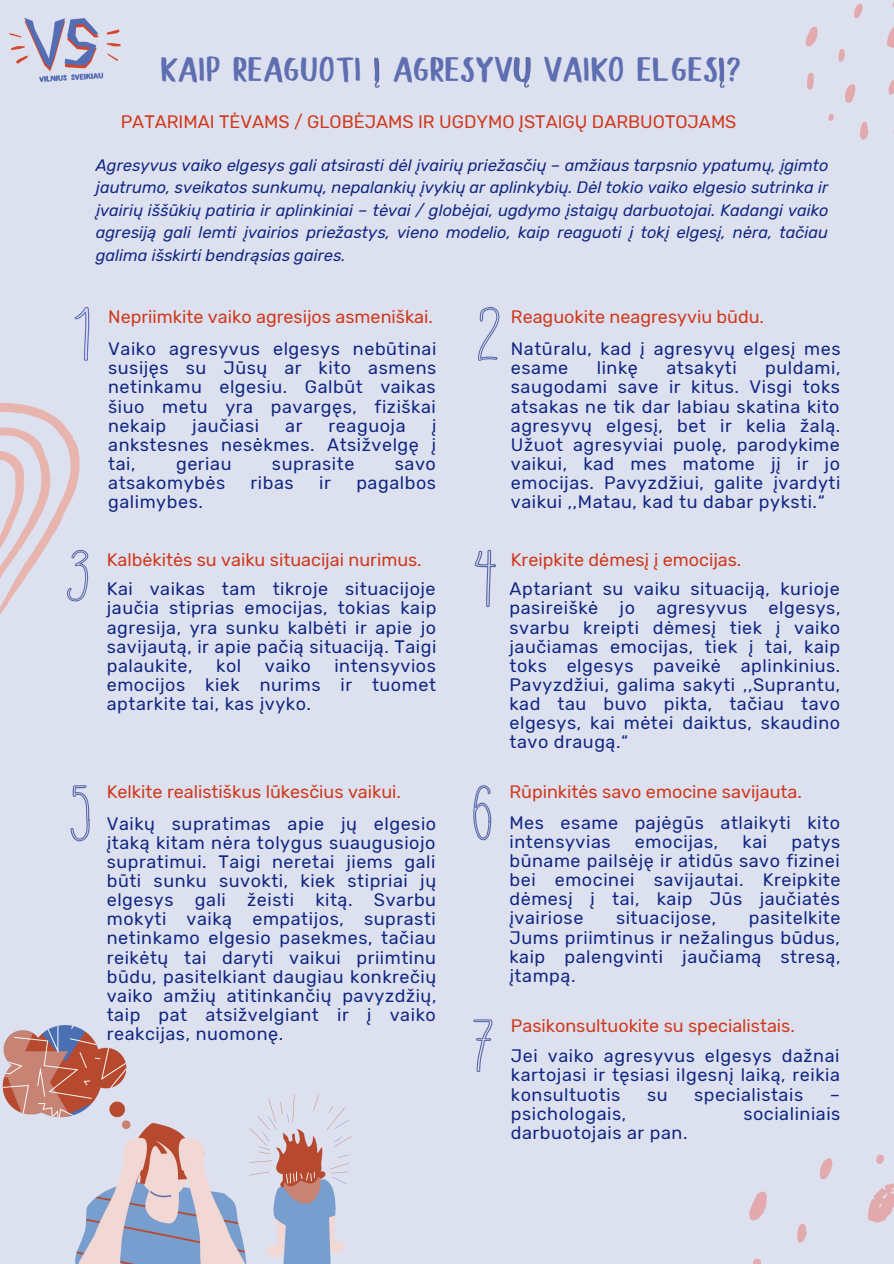
<style>
.page{position:relative;width:894px;height:1264px;background:#fff}
.page>*{position:absolute;margin:0;border:0;box-sizing:border-box;transform-origin:0 0}
.t1{font:36px "Blodders";color:#5d6eb1}
.t2{font:18px/19.2px "Rubik";letter-spacing:.03em;color:#102782;text-align:justify}
.t3{font:18px "Rubik";color:#d0381a}
.t4{font:italic 16.5px/22.5px "Rubik";color:#102782;text-align:justify}
</style>
<div class="page">
<div style="left:0;top:0;width:893px;height:1263px;background:#dde0ef"></div>
<svg style="left:478px;top:307px;width:21px;height:54px"></svg>
<svg style="left:474px;top:549px;width:22px;height:58px"></svg>
<svg style="left:70px;top:785px;width:20px;height:56px"></svg>
<svg style="left:473px;top:785px;width:18px;height:55px"></svg>
<svg style="left:473px;top:1019px;width:19px;height:53px"></svg>
<svg style="left:749px;top:1154px;width:144px;height:109px"></svg>
<svg style="left:805px;top:3px;width:88px;height:137px"></svg>
<img style="left:9px;top:18px;width:112px;height:64px">
<img style="left:513px;top:57px;width:17px;height:30px">
<img style="left:374px;top:57px;width:5px;height:30px">
<img style="left:719px;top:57px;width:5px;height:30px">
<img style="left:330px;top:1106px;width:22px;height:157px">
<img style="left:2px;top:1025px;width:328px;height:238px">
<svg style="left:0;top:307px;width:90px;height:307px"></svg>
<p class="t1" style="left:161px;top:55px;width:582px">KAIP REAGUOTI I AGRESYVU VAIKO ELGESI?</p>
<p class="t3" style="left:121px;top:111px;width:617px">PATARIMAI TĖVAMS / GLOBĖJAMS IR UGDYMO ĮSTAIGŲ DARBUOTOJAMS</p>
<p class="t4" style="left:96px;top:154px;width:734px">Agresyvus vaiko elgesys gali atsirasti dėl įvairių priežasčių – amžiaus tarpsnio ypatumų, įgimto jautrumo, sveikatos sunkumų, nepalankių įvykių ar aplinkybių. Dėl tokio vaiko elgesio sutrinka ir įvairių iššūkių patiria ir aplinkiniai – tėvai / globėjai, ugdymo įstaigų darbuotojai. Kadangi vaiko agresiją gali lemti įvairios priežastys, vieno modelio, kaip reaguoti į tokį elgesį, nėra, tačiau galima išskirti bendrąsias gaires.</p>
<p class="t3" style="left:108px;top:306px;width:326px">Nepriimkite vaiko agresijos asmeniškai.</p>
<p class="t2" style="left:108px;top:339px;width:329px">Vaiko agresyvus elgesys nebūtinai susijęs su Jūsų ar kito asmens netinkamu elgesiu. Galbūt vaikas šiuo metu yra pavargęs, fiziškai nekaip</p>
<p class="t2" style="left:192px;top:416px;width:68px">jaučiasi</p>
<p class="t2" style="left:285px;top:416px;width:19px">ar</p>
<p class="t2" style="left:328px;top:416px;width:78px">reaguoja</p>
<p class="t2" style="left:108px;top:416px;width:329px;text-indent:323px">į ankstesnes nesėkmes. Atsižvelgę į tai,</p>
<p class="t2" style="left:176px;top:454px;width:57px">geriau</p>
<p class="t2" style="left:272px;top:454px;width:84px">suprasite</p>
<p class="t2" style="left:395px;top:454px;width:42px">savo</p>
<p class="t2" style="left:108px;top:473px;width:118px">atsakomybės</p>
<p class="t2" style="left:250px;top:473px;width:45px">ribas</p>
<p class="t2" style="left:319px;top:473px;width:13px">ir</p>
<p class="t2" style="left:356px;top:473px;width:81px">pagalbos</p>
<p class="t2" style="left:108px;top:492px;width:96px">galimybes.</p>
<p class="t3" style="left:107px;top:549px;width:316px">Kalbėkitės su vaiku situacijai nurimus.</p>
<p class="t2" style="left:107px;top:579px;width:331px">Kai vaikas tam tikroje situacijoje jaučia stiprias emocijas, tokias kaip agresija, yra sunku kalbėti ir apie jo savijautą, ir apie pačią situaciją. Taigi palaukite,</p>
<p class="t2" style="left:107px;top:656px;width:331px;text-indent:227px">intensyvios emocijos kiek nurims ir tuomet aptarkite tai, kas įvyko.</p>
<p class="t2" style="left:216px;top:656px;width:27px">kol</p>
<p class="t2" style="left:265px;top:656px;width:47px">vaiko</p>
<p class="t3" style="left:510px;top:306px;width:255px">Reaguokite neagresyviu būdu.</p>
<p class="t2" style="left:510px;top:339px;width:331px">Natūralu, kad į agresyvų elgesį mes esame</p>
<p class="t2" style="left:510px;top:358px;width:331px;text-indent:254px">puldami, saugodami save ir kitus. Visgi toks atsakas ne tik dar labiau skatina kito agresyvų elgesį, bet ir kelia žalą.<br>Užuot agresyviai puolę, parodykime vaikui, kad mes matome jį ir jo emocijas. Pavyzdžiui, galite įvardyti vaikui ,,Matau, kad tu dabar pyksti.“</p>
<p class="t2" style="left:596px;top:358px;width:43px">linkę</p>
<p class="t2" style="left:666px;top:358px;width:72px">atsakyti</p>
<p class="t3" style="left:510px;top:549px;width:232px">Kreipkite dėmesį į emocijas.</p>
<p class="t2" style="left:509px;top:579px;width:332px">Aptariant su vaiku situaciją, kurioje pasireiškė jo agresyvus elgesys, svarbu kreipti dėmesį tiek į vaiko jaučiamas emocijas, tiek į tai, kaip toks elgesys paveikė aplinkinius.<br>Pavyzdžiui, galima sakyti ,,Suprantu, kad tau buvo pikta, tačiau tavo elgesys, kai mėtei daiktus, skaudino tavo draugą.“</p>
<p class="t3" style="left:107px;top:781px;width:296px">Kelkite realistiškus lūkesčius vaikui.</p>
<p class="t3" style="left:509px;top:781px;width:294px">Rūpinkitės savo emocine savijauta.</p>
<p class="t2" style="left:107px;top:813px;width:331px">Vaikų supratimas apie jų elgesio įtaką kitam nėra tolygus suaugusiojo supratimui. Taigi neretai jiems gali būti sunku suvokti, kiek stipriai jų elgesys gali žeisti kitą. Svarbu mokyti vaiką empatijos, suprasti netinkamo elgesio pasekmes, tačiau reikėtų tai daryti vaikui priimtinu būdu, pasitelkiant daugiau konkrečių vaiko amžių atitinkančių pavyzdžių, taip pat atsižvelgiant ir į vaiko reakcijas, nuomonę.</p>
<p class="t2" style="left:509px;top:813px;width:332px">Mes esame pajėgūs atlaikyti kito intensyvias</p>
<p class="t2" style="left:634px;top:832px;width:85px">emocijas,</p>
<p class="t2" style="left:742px;top:832px;width:26px">kai</p>
<p class="t2" style="left:509px;top:832px;width:332px;text-indent:282px">patys būname pailsėję ir atidūs savo fizinei bei emocinei savijautai. Kreipkite dėmesį į tai, kaip Jūs jaučiatės įvairiose</p>
<p class="t2" style="left:509px;top:908px;width:332px;text-indent:239px">pasitelkite Jums priimtinus ir nežalingus būdus, kaip palengvinti jaučiamą stresą, įtampą.</p>
<p class="t2" style="left:616px;top:908px;width:102px">situacijose,</p>
<p class="t3" style="left:510px;top:1015px;width:285px">Pasikonsultuokite su specialistais.</p>
<p class="t2" style="left:510px;top:1046px;width:330px">Jei vaiko agresyvus elgesys dažnai kartojasi ir tęsiasi ilgesnį laiką, reikia konsultuotis</p>
<p class="t2" style="left:646px;top:1084px;width:22px">su</p>
<p class="t2" style="left:694px;top:1084px;width:110px">specialistais</p>
<p class="t2" style="left:829px;top:1084px;width:12px">–</p>
<p class="t2" style="left:510px;top:1103px;width:117px">psichologais,</p>
<p class="t2" style="left:743px;top:1103px;width:98px">socialiniais</p>
<p class="t2" style="left:510px;top:1123px;width:178px">darbuotojais ar pan.</p>
</div>
